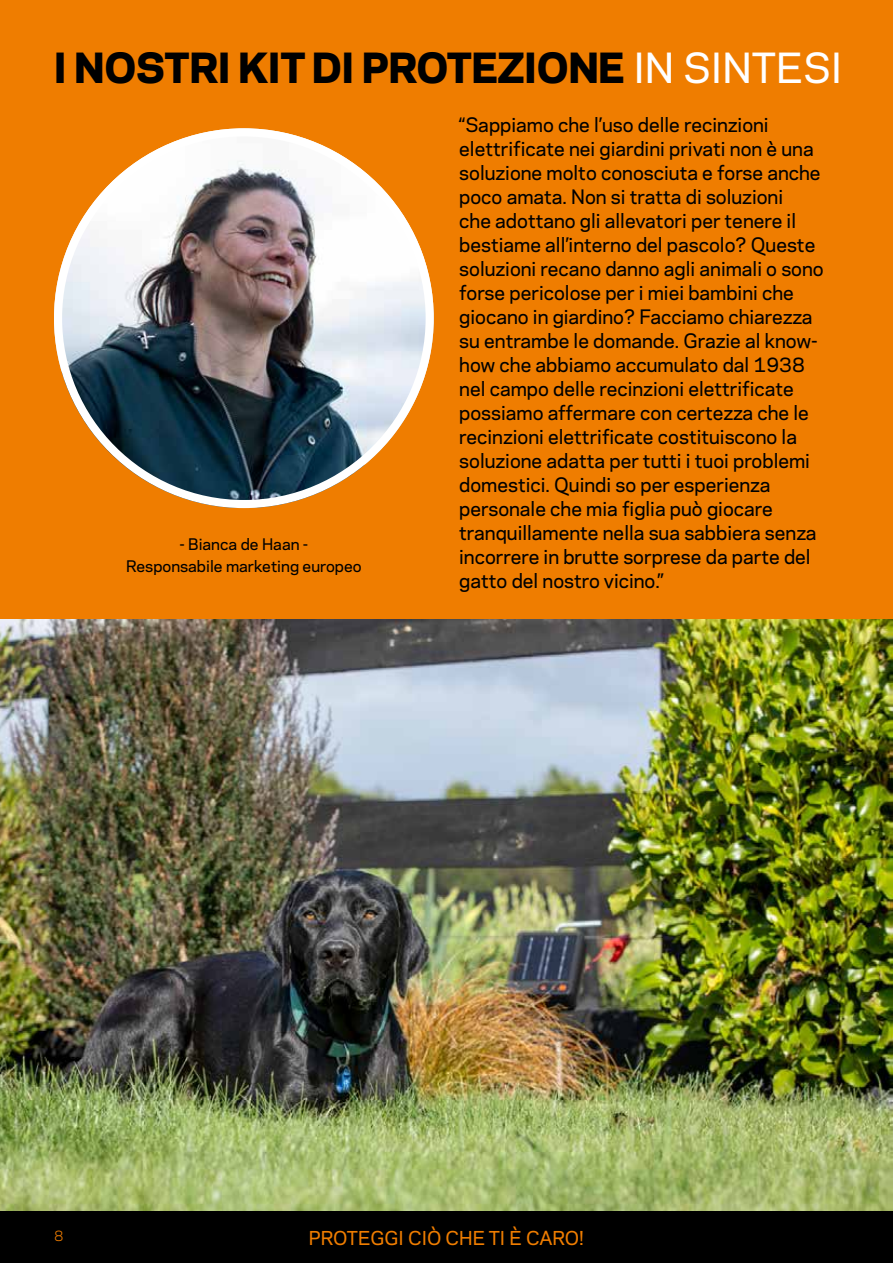
<style>
.page{position:relative;width:893px;height:1263px;background:#fff}
.page>*{position:absolute;margin:0;border:0;box-sizing:border-box;transform-origin:0 0}
.t1{font:800 39px "Galaxie Polaris";color:#000}
.t2{font:500 18.75px/24px "Galaxie Polaris";color:#000}
.t3{font:500 18px "Galaxie Polaris";color:#ef7d00}
.t4{font:500 15px/22.5px "Galaxie Polaris";color:#000;text-align:center}
.t5{font:13.5px "Galaxie Polaris";color:#ef7d00}
.s1{font-weight:500;color:#fff}
</style>
<div class="page">
<img style="left:0;top:618px;width:893px;height:594px">
<div style="left:0;top:1212px;width:893px;height:51px;background:#000"></div>
<div style="left:0;top:0;width:893px;height:618px;background:#ef7d00"></div>
<img style="left:54px;top:128px;width:380px;height:380px;border-radius:186px">
<h1 class="t1" style="left:54px;top:35px;width:790px">I NOSTRI KIT DI PROTEZIONE <span class="s1">IN SINTESI</span></h1>
<p class="t4" style="left:126px;top:532px;width:237px">- Bianca de Haan -<br>Responsabile marketing europeo</p>
<p class="t2" style="left:459px;top:112px;width:366px">“Sappiamo che l’uso delle recinzioni elettrificate nei giardini privati non è una soluzione molto conosciuta e forse anche poco amata. Non si tratta di soluzioni<br>che adottano gli allevatori per tenere il bestiame all’interno del pascolo? Queste soluzioni recano danno agli animali o sono forse pericolose per i miei bambini che giocano in giardino? Facciamo chiarezza su entrambe le domande. Grazie al know&shy;how che abbiamo accumulato dal 1938 nel campo delle recinzioni elettrificate possiamo affermare con certezza che le recinzioni elettrificate costituiscono la soluzione adatta per tutti i tuoi problemi domestici. Quindi so per esperienza personale che mia figlia può giocare tranquillamente nella sua sabbiera senza incorrere in brutte sorprese da parte del gatto del nostro vicino.”</p>
<p class="t5" style="left:54px;top:1226px;width:11px">8</p>
<p class="t3" style="left:309px;top:1224px;width:277px">PROTEGGI CIÒ CHE TI È CARO!</p>
</div>
